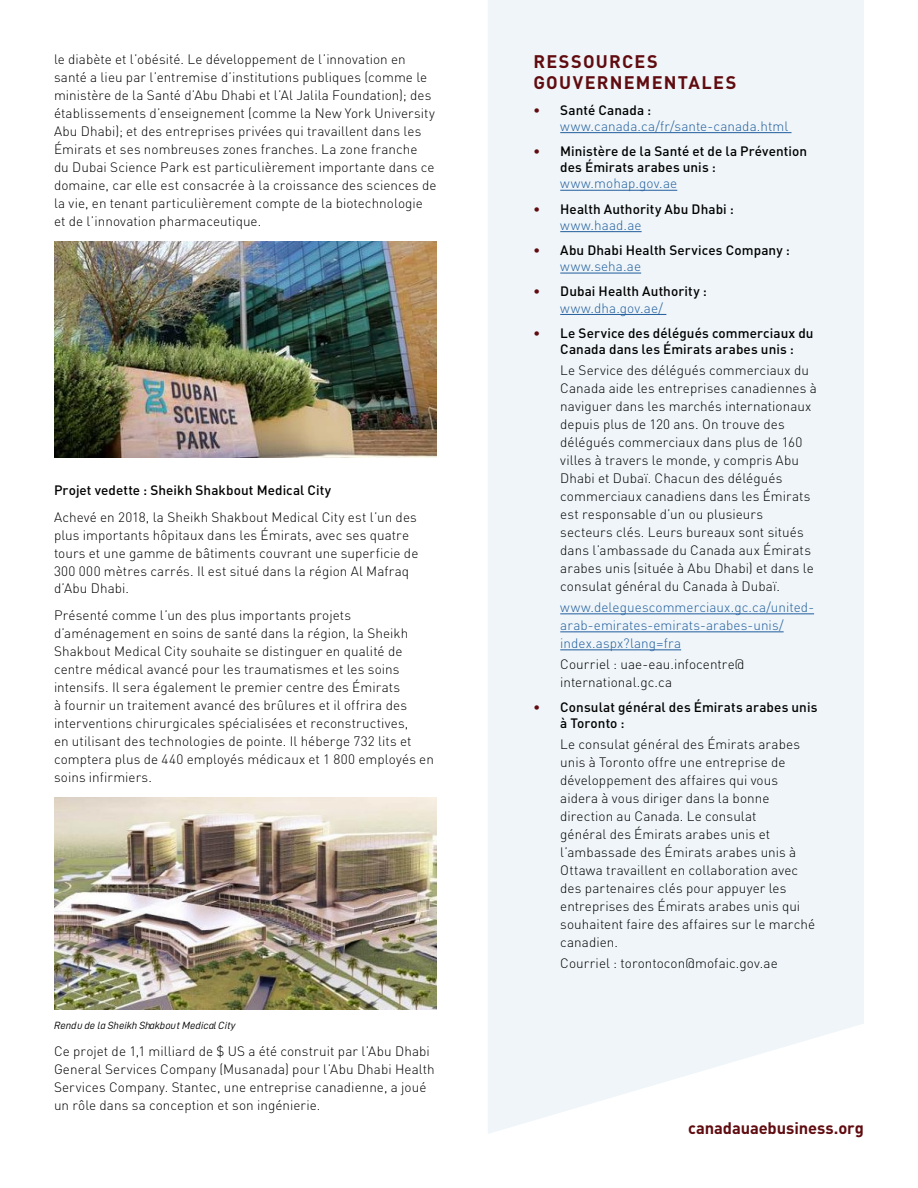
<style>
.page{position:relative;width:918px;height:1188px;background:#fff}
.page>*{position:absolute;margin:0;border:0;box-sizing:border-box;transform-origin:0 0}
.t1{font:700 18px/21.6px "DIN Pro";letter-spacing:.07em;color:#600b0f}
.t2{font:700 16.5px "DIN Pro";letter-spacing:-.005em;color:#600b0f}
.t3{font:300 13.5px/18px "DIN Pro";letter-spacing:.005em;color:#000}
.t4{font:500 13.5px/16.2px "DIN Pro";letter-spacing:.005em;color:#000}
.t5{font:300 13.5px/18px "DIN Pro";letter-spacing:.005em;color:#215e9e}
.t6{font:10.5px "D DIN Italic";letter-spacing:.005em;color:#000}
.s1{color:#600b0f}
.s2{font-weight:500;color:#000}
.s3{font-weight:300;color:#600b0f}
.s4{font-weight:300;color:#215e9e}
</style>
<div class="page">
<img style="left:54px;top:241px;width:382px;height:216px">
<img style="left:54px;top:798px;width:382px;height:211px">
<div style="left:488px;top:0;width:376px;height:1134px;background:#eff5f8"></div>
<hr style="left:560px;top:132px;width:232px;height:1px;background:#215e9e">
<hr style="left:560px;top:190px;width:117px;height:1px;background:#215e9e">
<hr style="left:560px;top:231px;width:82px;height:1px;background:#215e9e">
<hr style="left:560px;top:273px;width:81px;height:1px;background:#215e9e">
<hr style="left:560px;top:314px;width:106px;height:1px;background:#215e9e">
<hr style="left:560px;top:614px;width:254px;height:1px;background:#215e9e">
<hr style="left:560px;top:632px;width:224px;height:1px;background:#215e9e">
<hr style="left:560px;top:650px;width:121px;height:1px;background:#215e9e">
<p class="t3" style="left:54px;top:49px;width:384px">le diabète et l’obésité. Le développement de l’innovation en santé a lieu par l’entremise d’institutions publiques (comme le ministère de la Santé d’Abu Dhabi et l’Al Jalila Foundation); des établissements d’enseignement (comme la New York University Abu Dhabi); et des entreprises privées qui travaillent dans les Émirats et ses nombreuses zones franches. La zone franche<br>du Dubai Science Park est particulièrement importante dans ce domaine, car elle est consacrée à la croissance des sciences de la vie, en tenant particulièrement compte de la biotechnologie et de l’innovation pharmaceutique.</p>
<p class="t4" style="left:54px;top:480px;width:279px">Projet vedette : Sheikh Shakbout Medical City</p>
<p class="t3" style="left:54px;top:506px;width:366px">Achevé en 2018, la Sheikh Shakbout Medical City est l’un des plus importants hôpitaux dans les Émirats, avec ses quatre tours et une gamme de bâtiments couvrant une superficie de 300 000 mètres carrés. Il est situé dans la région Al Mafraq d’Abu Dhabi.</p>
<p class="t3" style="left:54px;top:605px;width:381px">Présenté comme l’un des plus importants projets d’aménagement en soins de santé dans la région, la Sheikh Shakbout Medical City souhaite se distinguer en qualité de centre médical avancé pour les traumatismes et les soins intensifs. Il sera également le premier centre des Émirats<br>à fournir un traitement avancé des brûlures et il offrira des interventions chirurgicales spécialisées et reconstructives,<br>en utilisant des technologies de pointe. Il héberge 732 lits et comptera plus de 440 employés médicaux et 1 800 employés en soins infirmiers.</p>
<p class="t6" style="left:54px;top:1020px;width:183px">Rendu de la Sheikh Shakbout Medical City</p>
<p class="t3" style="left:54px;top:1041px;width:382px">Ce projet de 1,1 milliard de $ US a été construit par l’Abu Dhabi General Services Company (Musanada) pour l’Abu Dhabi Health Services Company. Stantec, une entreprise canadienne, a joué un rôle dans sa conception et son ingénierie.</p>
<h1 class="t1" style="left:533px;top:48px;width:205px">RESSOURCES<br>GOUVERNEMENTALES</h1>
<p class="t5" style="left:560px;top:100px;width:229px;line-height:16.2px;text-indent:-27px"><span class="s1">•</span> <span class="s2">Santé Canada : </span>www.canada.ca/fr/sante-canada.html</p>
<p class="t4" style="left:560px;top:142px;width:248px;text-indent:-27px"><span class="s3">•</span> Ministère de la Santé et de la Prévention des Émirats arabes unis :</p>
<p class="t5" style="left:560px;top:173px;width:119px">www.mohap.gov.ae</p>
<p class="t4" style="left:560px;top:199px;width:175px;text-indent:-27px"><span class="s3">•</span> Health Authority Abu Dhabi : <span class="s4">www.haad.ae</span></p>
<p class="t4" style="left:560px;top:241px;width:231px;text-indent:-27px"><span class="s3">•</span> Abu Dhabi Health Services Company : <span class="s4">www.seha.ae</span></p>
<p class="t4" style="left:560px;top:282px;width:148px;text-indent:-27px"><span class="s3">•</span> Dubai Health Authority : <span class="s4">www.dha.gov.ae/</span></p>
<p class="t4" style="left:533px;top:323px;width:282px;text-align:center"><span class="s3">•</span> Le Service des délégués commerciaux du<br>Canada dans les Émirats arabes unis :</p>
<p class="t3" style="left:560px;top:360px;width:258px">Le Service des délégués commerciaux du Canada aide les entreprises canadiennes à naviguer dans les marchés internationaux depuis plus de 120 ans. On trouve des délégués commerciaux dans plus de 160 villes à travers le monde, y compris Abu Dhabi et Dubaï. Chacun des délégués commerciaux canadiens dans les Émirats est responsable d’un ou plusieurs secteurs clés. Leurs bureaux sont situés dans l’ambassade du Canada aux Émirats arabes unis (située à Abu Dhabi) et dans le consulat général du Canada à Dubaï.</p>
<p class="t5" style="left:560px;top:597px;width:255px">www.deleguescommerciaux.gc.ca/united&shy;arab-emirates-emirats-arabes-unis/ index.aspx?lang=fra</p>
<p class="t3" style="left:560px;top:654px;width:186px">Courriel : uae-eau.infocentre@ international.gc.ca</p>
<p class="t4" style="left:560px;top:698px;width:259px;text-indent:-27px"><span class="s3">•</span> Consulat général des Émirats arabes unis à Toronto :</p>
<p class="t3" style="left:560px;top:734px;width:256px">Le consulat général des Émirats arabes unis à Toronto offre une entreprise de développement des affaires qui vous aidera à vous diriger dans la bonne direction au Canada. Le consulat<br>général des Émirats arabes unis et l’ambassade des Émirats arabes unis à Ottawa travaillent en collaboration avec des partenaires clés pour appuyer les entreprises des Émirats arabes unis qui souhaitent faire des affaires sur le marché canadien.</p>
<p class="t3" style="left:560px;top:953px;width:219px">Courriel : torontocon@mofaic.gov.ae</p>
<p class="t2" style="left:688px;top:1114px;width:177px">canadauaebusiness.org</p>
</div>
